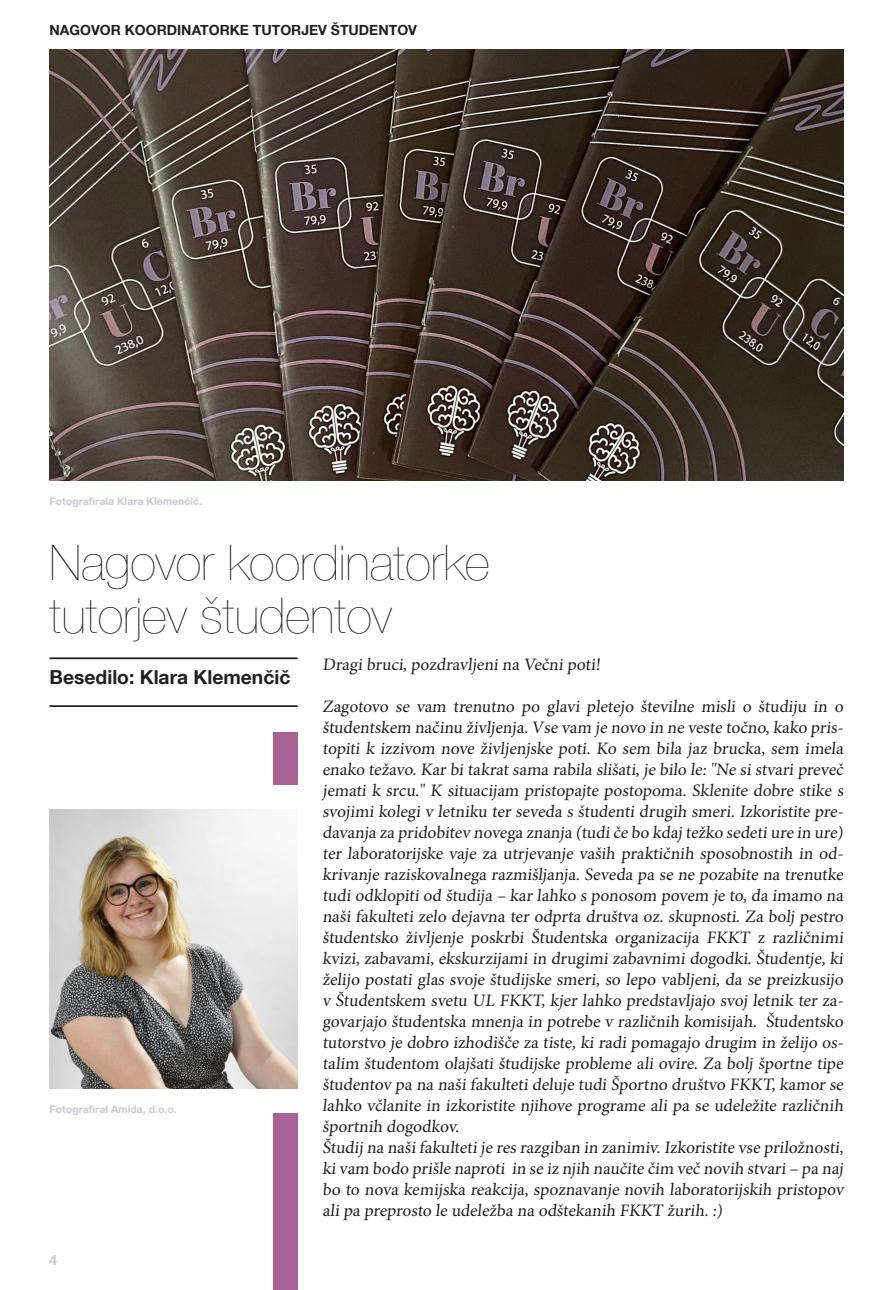
<style>
.page{position:relative;width:893px;height:1290px;background:#fff}
.page>*{position:absolute;margin:0;border:0;box-sizing:border-box;transform-origin:0 0}
.t1{font:200 49px/52.5px "Helvetica Neue LT Com";color:#231f20}
.t2{font:700 19.25px "Helvetica Neue LT Com";color:#231f20}
.t3{font:17.5px/21px "Minion Pro";letter-spacing:.005em;color:#231f20;text-align:justify}
.t4{font:700 14px "Helvetica Neue LT Com";color:#231f20}
.t5{font:700 14px "Helvetica Neue LT Com";color:#c9cad3}
.t6{font:700 10.5px "Helvetica Neue LT Com";color:#c9cad3}
</style>
<div class="page">
<img style="left:50px;top:809px;width:248px;height:279px">
<img style="left:50px;top:50px;width:793px;height:431px">
<div style="left:273px;top:1113px;width:25px;height:177px;background:#a96298"></div>
<hr style="left:50px;top:705px;width:248px;height:2px;background:#231f20">
<hr style="left:50px;top:657px;width:248px;height:2px;background:#231f20">
<div style="left:273px;top:732px;width:25px;height:52px;background:#a96298"></div>
<p class="t4" style="left:50px;top:21px;width:369px">NAGOVOR KOORDINATORKE TUTORJEV ŠTUDENTOV</p>
<p class="t6" style="left:50px;top:495px;width:154px">Fotografirala Klara Klemenčič.</p>
<p class="t1" style="left:50px;top:536px;width:442px">Nagovor koordinatorke tutorjev študentov</p>
<p class="t3" style="left:322px;top:654px;width:282px">Dragi bruci, pozdravljeni na Večni poti!</p>
<p class="t3" style="left:322px;top:696px;width:525px">Zagotovo se vam trenutno po glavi pletejo številne misli o študiju in o študentskem načinu življenja. Vse vam je novo in ne veste točno, kako pris&shy;topiti k izzivom nove življenjske poti. Ko sem bila jaz brucka, sem imela enako težavo. Kar bi takrat sama rabila slišati, je bilo le: "Ne si stvari preveč jemati k srcu." K situacijam pristopajte postopoma. Sklenite dobre stike s svojimi kolegi v letniku ter seveda s študenti drugih smeri. Izkoristite pre&shy;davanja za pridobitev novega znanja (tudi če bo kdaj težko sedeti ure in ure) ter laboratorijske vaje za utrjevanje vaših praktičnih sposobnostih in od&shy;krivanje raziskovalnega razmišljanja. Seveda pa se ne pozabite na trenutke tudi odklopiti od študija – kar lahko s ponosom povem je to, da imamo na naši fakulteti zelo dejavna ter odprta društva oz. skupnosti. Za bolj pestro študentsko življenje poskrbi Študentska organizacija FKKT z različnimi kvizi, zabavami, ekskurzijami in drugimi zabavnimi dogodki. Študentje, ki želijo postati glas svoje študijske smeri, so lepo vabljeni, da se preizkusijo v Študentskem svetu UL FKKT, kjer lahko predstavljajo svoj letnik ter za&shy;govarjajo študentska mnenja in potrebe v različnih komisijah. Študentsko tutorstvo je dobro izhodišče za tiste, ki radi pomagajo drugim in želijo os&shy;talim študentom olajšati študijske probleme ali ovire. Za bolj športne tipe študentov pa na naši fakulteti deluje tudi Športno društvo FKKT, kamor se lahko včlanite in izkoristite njihove programe ali pa se udeležite različnih športnih dogodkov.</p>
<p class="t3" style="left:322px;top:1137px;width:525px;text-align:left">Študij na naši fakulteti je res razgiban in zanimiv. Izkoristite vse priložnosti, ki vam bodo prišle naproti in se iz njih naučite čim več novih stvari – pa naj bo to nova kemijska reakcija, spoznavanje novih laboratorijskih pristopov ali pa preprosto le udeležba na odštekanih FKKT žurih. :)</p>
<p class="t2" style="left:50px;top:664px;width:242px">Besedilo: Klara Klemenčič</p>
<p class="t6" style="left:50px;top:1103px;width:129px">Fotografiral Amida, d.o.o.</p>
<p class="t5" style="left:50px;top:1251px;width:9px">4</p>
</div>
